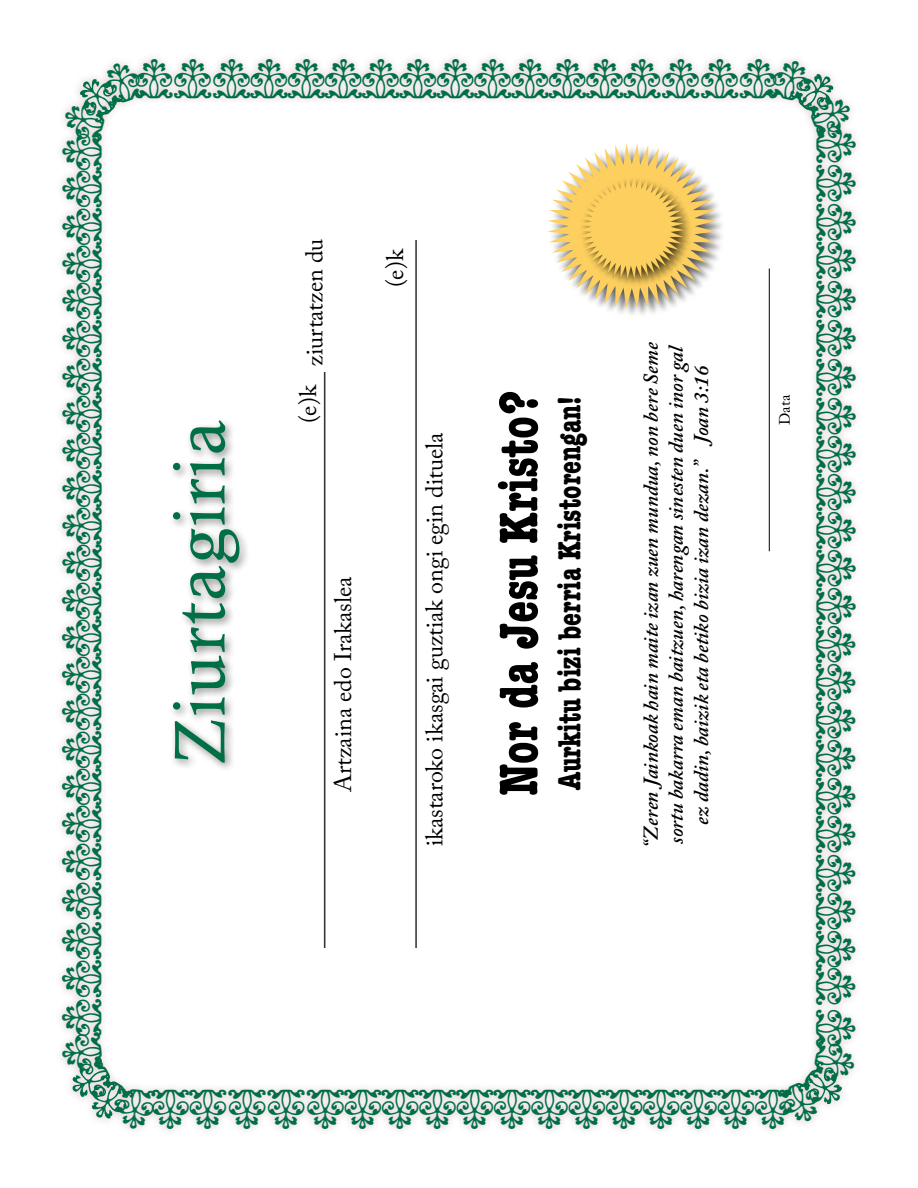
<style>
.page{position:relative;width:918px;height:1188px;background:#fff}
.page>*{position:absolute;margin:0;border:0;box-sizing:border-box;transform-origin:0 0}
.t1{font:72px "Calisto";letter-spacing:.025em;color:#006f45}
.t2{font:700 condensed 56.1px "American Typewriter";color:#000;scale:.91 1}
.t3{font:39.6px "Adobe Caslon Pro";color:#006f45;scale:.95 1}
.t4{font:39.6px "Adobe Caslon Pro";letter-spacing:.02em;color:#006f45;scale:.95 1}
.t5{font:700 condensed 33px "American Typewriter";color:#000;scale:.91 1}
.t6{font:24px/28.8px "Adobe Caslon Pro";color:#000}
.t7{font:italic 600 21px/25.2px "Adobe Caslon Pro";color:#000;text-align:center}
.t8{font:15px "Adobe Caslon Pro";color:#000}
</style>
<div class="page">
<div style="left:54px;top:51px;width:809px;height:1085px;background:#6f3250;opacity:.3"></div>
<div style="left:548px;top:144px;width:178px;height:174px;background:#000;opacity:.65"></div>
<svg style="left:548px;top:144px;width:168px;height:165px"></svg>
<div style="left:168px;top:416px;width:83px;height:357px;background:#000;opacity:.45"></div>
<hr style="left:769px;top:269px;width:1px;height:282px;background:#000">
<svg style="left:61px;top:1032px;width:94px;height:98px"></svg>
<svg style="left:777px;top:1040px;width:80px;height:88px"></svg>
<svg style="left:769px;top:57px;width:87px;height:82px"></svg>
<svg style="left:61px;top:58px;width:85px;height:85px"></svg>
<h3 class="t3" style="left:99px;top:133px;width:952px;rotate:90deg">BBBBBBBBBBBBBBBBBBBBBBBB</h3>
<h3 class="t3" style="left:777px;top:96px;width:677px;rotate:-180deg">BBBBBBBBBBBBBBBBB</h3>
<h1 class="t1" style="left:158px;top:766px;width:347px;rotate:-90deg">Ziurtagiria</h1>
<p class="t6" style="left:300px;top:792px;width:555px;text-indent:-156px;rotate:-90deg">________________________________________________ ziurtatzen du<br>Artzaina edo Irakaslea</p>
<p class="t6" style="left:391px;top:846px;width:608px;text-indent:-102px;rotate:-90deg">___________________________________________________________ ikastaroko ikasgai guztiak ongi egin dituela</p>
<p class="t6" style="left:380px;top:287px;width:40px;rotate:-90deg">(e)k</p>
<p class="t6" style="left:293px;top:423px;width:40px;rotate:-90deg">(e)k</p>
<p class="t7" style="left:638px;top:848px;width:507px;rotate:-90deg">“Zeren Jainkoak hain maite izan zuen mundua, non bere Seme sortu bakarra eman baitzuen, harengan sinesten duen inor gal ez dadin, baizik eta betiko bizia izan dezan.” Joan 3:16</p>
<h2 class="t2" style="left:474px;top:796px;width:447px;rotate:-90deg">Nor da Jesu Kristo?</h2>
<h3 class="t5" style="left:543px;top:790px;width:435px;rotate:-90deg">Aurkitu bizi berria Kristorengan!</h3>
<p class="t8" style="left:776px;top:425px;width:31px;rotate:-90deg">Data</p>
<h3 class="t3" style="left:152px;top:1092px;width:675px">BBBBBBBBBBBBBBBBB</h3>
<h3 class="t4" style="left:819px;top:1047px;width:971px;rotate:-90deg">BBBBBBBBBBBBBBBBBBBBBBBB</h3>
</div>
